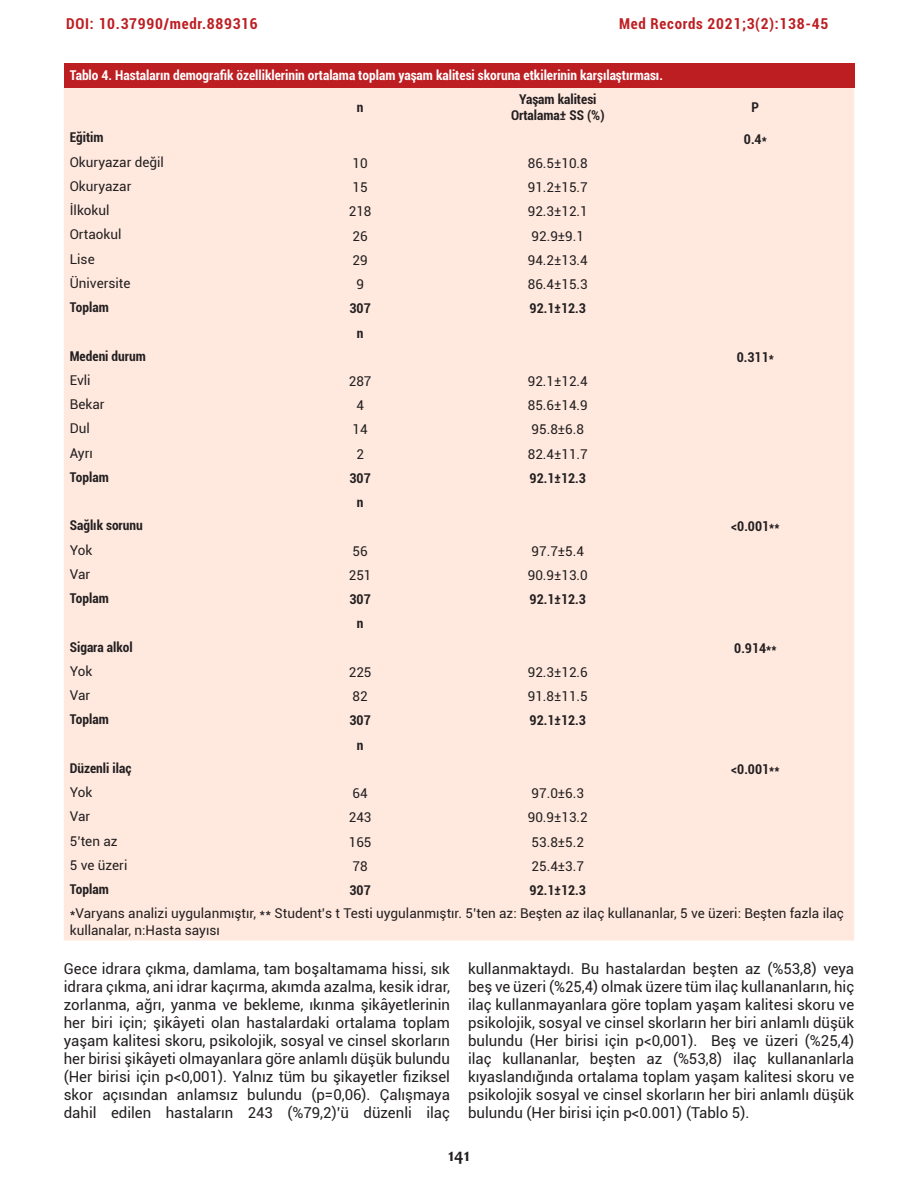
<style>
.page{position:relative;width:918px;height:1188px;background:#fff}
.page>*{position:absolute;margin:0;border:0;box-sizing:border-box;transform-origin:0 0}
.t1{font:700 18px "Candara";color:#231f20}
.t2{font:15px/18px "Roboto";color:#231f20;text-align:justify}
.t3{font:700 condensed 15px "Roboto";letter-spacing:.05em;color:#bd1e22}
.t4{font:13.5px/16.2px "Roboto";color:#231f20}
.t5{font:700 condensed 13.5px "Roboto";color:#231f20}
.t6{font:700 condensed 13.5px "Roboto";color:#fff}
</style>
<div class="page">
<div style="left:64px;top:64px;width:790px;height:24px;background:#bd1e22"></div>
<div style="left:64px;top:88px;width:790px;height:853px;background:#ffe9df"></div>
<p class="t3" style="left:66px;top:13px;width:193px">DOI: 10.37990/medr.889316</p>
<p class="t3" style="left:619px;top:13px;width:211px">Med Records 2021;3(2):138-45</p>
<p class="t6" style="left:70px;top:66px;width:595px">Tablo 4. Hastaların demografik özelliklerinin ortalama toplam yaşam kalitesi skoruna etkilerinin karşılaştırması.</p>
<p class="t5" style="left:357px;top:98px;width:8px">n</p>
<p class="t5" style="left:519px;top:90px;width:79px">Yaşam kalitesi</p>
<p class="t5" style="left:511px;top:106px;width:95px">Ortalama± SS (%)</p>
<p class="t5" style="left:752px;top:98px;width:9px">P</p>
<p class="t5" style="left:70px;top:128px;width:35px">Eğitim</p>
<p class="t5" style="left:744px;top:129px;width:24px">0.4*</p>
<p class="t4" style="left:70px;top:153px;width:96px">Okuryazar değil</p>
<p class="t4" style="left:353px;top:154px;width:17px">10</p>
<p class="t4" style="left:528px;top:154px;width:62px">86.5±10.8</p>
<p class="t4" style="left:70px;top:178px;width:63px">Okuryazar</p>
<p class="t4" style="left:353px;top:179px;width:17px">15</p>
<p class="t4" style="left:528px;top:179px;width:62px">91.2±15.7</p>
<p class="t4" style="left:70px;top:202px;width:41px">İlkokul</p>
<p class="t4" style="left:349px;top:203px;width:24px">218</p>
<p class="t4" style="left:528px;top:203px;width:62px">92.3±12.1</p>
<p class="t4" style="left:70px;top:226px;width:53px">Ortaokul</p>
<p class="t4" style="left:353px;top:227px;width:17px">26</p>
<p class="t4" style="left:532px;top:227px;width:54px">92.9±9.1</p>
<p class="t4" style="left:70px;top:250px;width:26px">Lise</p>
<p class="t4" style="left:353px;top:251px;width:17px">29</p>
<p class="t4" style="left:528px;top:251px;width:62px">94.2±13.4</p>
<p class="t4" style="left:70px;top:275px;width:62px">Üniversite</p>
<p class="t4" style="left:356px;top:276px;width:9px">9</p>
<p class="t4" style="left:528px;top:276px;width:62px">86.4±15.3</p>
<p class="t5" style="left:70px;top:298px;width:40px">Toplam</p>
<p class="t5" style="left:350px;top:299px;width:23px">307</p>
<p class="t5" style="left:530px;top:299px;width:58px">92.1±12.3</p>
<p class="t5" style="left:357px;top:323px;width:8px">n</p>
<p class="t5" style="left:70px;top:346px;width:78px">Medeni durum</p>
<p class="t5" style="left:737px;top:347px;width:39px">0.311*</p>
<p class="t4" style="left:70px;top:372px;width:22px">Evli</p>
<p class="t4" style="left:349px;top:373px;width:24px">287</p>
<p class="t4" style="left:528px;top:373px;width:62px">92.1±12.4</p>
<p class="t4" style="left:70px;top:396px;width:36px">Bekar</p>
<p class="t4" style="left:356px;top:397px;width:9px">4</p>
<p class="t4" style="left:528px;top:397px;width:62px">85.6±14.9</p>
<p class="t4" style="left:70px;top:420px;width:22px">Dul</p>
<p class="t4" style="left:353px;top:421px;width:17px">14</p>
<p class="t4" style="left:532px;top:421px;width:54px">95.8±6.8</p>
<p class="t4" style="left:70px;top:444px;width:25px">Ayrı</p>
<p class="t4" style="left:356px;top:445px;width:9px">2</p>
<p class="t4" style="left:528px;top:445px;width:62px">82.4±11.7</p>
<p class="t5" style="left:70px;top:468px;width:40px">Toplam</p>
<p class="t5" style="left:350px;top:469px;width:23px">307</p>
<p class="t5" style="left:530px;top:469px;width:58px">92.1±12.3</p>
<p class="t5" style="left:357px;top:493px;width:8px">n</p>
<p class="t5" style="left:70px;top:516px;width:75px">Sağlık sorunu</p>
<p class="t5" style="left:731px;top:517px;width:50px">&lt;0.001**</p>
<p class="t4" style="left:70px;top:541px;width:24px">Yok</p>
<p class="t4" style="left:353px;top:542px;width:17px">56</p>
<p class="t4" style="left:532px;top:542px;width:54px">97.7±5.4</p>
<p class="t4" style="left:70px;top:566px;width:22px">Var</p>
<p class="t4" style="left:349px;top:567px;width:24px">251</p>
<p class="t4" style="left:528px;top:567px;width:62px">90.9±13.0</p>
<p class="t5" style="left:70px;top:589px;width:40px">Toplam</p>
<p class="t5" style="left:350px;top:590px;width:23px">307</p>
<p class="t5" style="left:530px;top:590px;width:58px">92.1±12.3</p>
<p class="t5" style="left:357px;top:614px;width:8px">n</p>
<p class="t5" style="left:70px;top:637px;width:64px">Sigara alkol</p>
<p class="t5" style="left:734px;top:638px;width:44px">0.914**</p>
<p class="t4" style="left:70px;top:662px;width:24px">Yok</p>
<p class="t4" style="left:349px;top:664px;width:24px">225</p>
<p class="t4" style="left:528px;top:664px;width:62px">92.3±12.6</p>
<p class="t4" style="left:70px;top:687px;width:22px">Var</p>
<p class="t4" style="left:353px;top:688px;width:17px">82</p>
<p class="t4" style="left:528px;top:688px;width:62px">91.8±11.5</p>
<p class="t5" style="left:70px;top:710px;width:40px">Toplam</p>
<p class="t5" style="left:350px;top:711px;width:23px">307</p>
<p class="t5" style="left:530px;top:711px;width:58px">92.1±12.3</p>
<p class="t5" style="left:357px;top:735px;width:8px">n</p>
<p class="t5" style="left:70px;top:759px;width:63px">Düzenli ilaç</p>
<p class="t5" style="left:731px;top:760px;width:50px">&lt;0.001**</p>
<p class="t4" style="left:70px;top:784px;width:24px">Yok</p>
<p class="t4" style="left:353px;top:785px;width:17px">64</p>
<p class="t4" style="left:532px;top:785px;width:54px">97.0±6.3</p>
<p class="t4" style="left:70px;top:808px;width:22px">Var</p>
<p class="t4" style="left:349px;top:809px;width:24px">243</p>
<p class="t4" style="left:528px;top:809px;width:62px">90.9±13.2</p>
<p class="t4" style="left:70px;top:832px;width:49px">5’ten az</p>
<p class="t4" style="left:349px;top:833px;width:24px">165</p>
<p class="t4" style="left:532px;top:833px;width:54px">53.8±5.2</p>
<p class="t4" style="left:70px;top:856px;width:59px">5 ve üzeri</p>
<p class="t4" style="left:353px;top:858px;width:17px">78</p>
<p class="t4" style="left:532px;top:858px;width:54px">25.4±3.7</p>
<p class="t5" style="left:70px;top:880px;width:40px">Toplam</p>
<p class="t5" style="left:350px;top:881px;width:23px">307</p>
<p class="t5" style="left:530px;top:881px;width:58px">92.1±12.3</p>
<p class="t4" style="left:70px;top:905px;width:776px">*Varyans analizi uygulanmıştır, ** Student’s t Testi uygulanmıştır. 5’ten az: Beşten az ilaç kullananlar, 5 ve üzeri: Beşten fazla ilaç kullanalar, n:Hasta sayısı</p>
<p class="t2" style="left:64px;top:959px;width:388px">Gece idrara çıkma, damlama, tam boşaltamama hissi, sık idrara çıkma, ani idrar kaçırma, akımda azalma, kesik idrar, zorlanma, ağrı, yanma ve bekleme, ıkınma şikâyetlerinin her biri için; şikâyeti olan hastalardaki ortalama toplam yaşam kalitesi skoru, psikolojik, sosyal ve cinsel skorların her birisi şikâyeti olmayanlara göre anlamlı düşük bulundu (Her birisi için p&lt;0,001). Yalnız tüm bu şikayetler fiziksel skor açısından anlamsız bulundu (p=0,06). Çalışmaya dahil edilen hastaların 243 (%79,2)’ü düzenli ilaç</p>
<p class="t2" style="left:468px;top:959px;width:388px">kullanmaktaydı. Bu hastalardan beşten az (%53,8) veya beş ve üzeri (%25,4) olmak üzere tüm ilaç kullananların, hiç ilaç kullanmayanlara göre toplam yaşam kalitesi skoru ve psikolojik, sosyal ve cinsel skorların her biri anlamlı düşük bulundu (Her birisi için p&lt;0,001). Beş ve üzeri (%25,4) ilaç kullananlar, beşten az (%53,8) ilaç kullananlarla kıyaslandığında ortalama toplam yaşam kalitesi skoru ve psikolojik sosyal ve cinsel skorların her biri anlamlı düşük bulundu (Her birisi için p&lt;0.001) (Tablo 5).</p>
<p class="t1" style="left:448px;top:1143px;width:23px">141</p>
</div>
